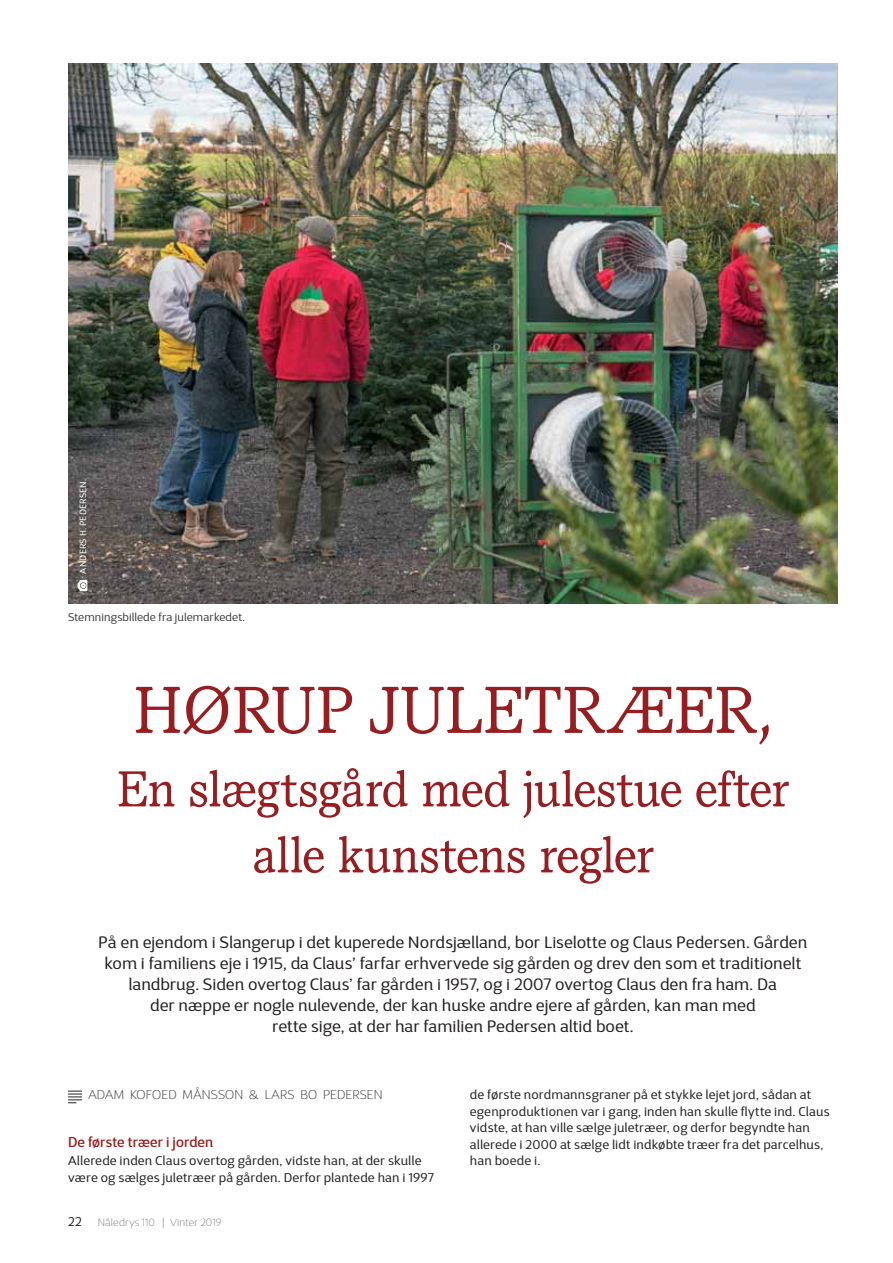
<style>
.page{position:relative;width:893px;height:1263px;background:#fff}
.page>*{position:absolute;margin:0;border:0;box-sizing:border-box;transform-origin:0 0}
.t1{font:69px "Pacella ITC Std";letter-spacing:.01em;color:#971d20}
.t2{font:52.5px/66px "Pacella ITC Std";letter-spacing:-.01em;color:#971d20;text-align:center}
.t3{font:16.5px/21px "D Sari";color:#231f20;text-align:center}
.t4{font:500 14.25px "D Sari";letter-spacing:.01em;color:#971d20}
.t5{font:12.75px/16.5px "D Sari";letter-spacing:.015em;color:#231f20}
.t6{font:100 12.75px "D Sari";letter-spacing:.015em;color:#231f20}
.t7{font:300 11.25px "D Sari";letter-spacing:.025em;color:#231f20}
.t8{font:100 10.5px "D Sari";letter-spacing:.02em;color:#6d6e70}
.t9{font:9px "D Sari";letter-spacing:.025em;color:#fff}
</style>
<div class="page">
<svg style="left:68px;top:1091px;width:14px;height:12px"></svg>
<img style="left:68px;top:64px;width:770px;height:540px">
<svg style="left:78px;top:580px;width:9px;height:11px"></svg>
<p class="t9" style="left:80px;top:574px;width:96px;rotate:-90deg">ANDERS H. PEDERSEN.</p>
<p class="t7" style="left:68px;top:613px;width:178px">Stemningsbillede fra julemarkedet.</p>
<h1 class="t1" style="left:134px;top:683px;width:640px">HØRUP JULETRÆER,</h1>
<h2 class="t2" style="left:117px;top:761px;width:673px">En slægtsgård med julestue efter alle kunstens regler</h2>
<p class="t3" style="left:98px;top:934px;width:710px">På en ejendom i Slangerup i det kuperede Nordsjælland, bor Liselotte og Claus Pedersen. Gården kom i familiens eje i 1915, da Claus’ farfar erhvervede sig gården og drev den som et traditionelt landbrug. Siden overtog Claus’ far gården i 1957, og i 2007 overtog Claus den fra ham. Da<br>der næppe er nogle nulevende, der kan huske andre ejere af gården, kan man med<br>rette sige, at der har familien Pedersen altid boet.</p>
<p class="t6" style="left:88px;top:1090px;width:296px">ADAM KOFOED MÅNSSON &amp; LARS BO PEDERSEN</p>
<p class="t4" style="left:68px;top:1137px;width:147px">De første træer i jorden</p>
<p class="t5" style="left:68px;top:1154px;width:367px">Allerede inden Claus overtog gården, vidste han, at der skulle være og sælges juletræer på gården. Derfor plantede han i 1997</p>
<p class="t5" style="left:68px;top:1215px;width:15px">22</p>
<p class="t8" style="left:98px;top:1219px;width:125px">Nåledrys 110 | Vinter 2019</p>
<p class="t5" style="left:470px;top:1088px;width:361px">de første nordmannsgraner på et stykke lejet jord, sådan at egenproduktionen var i gang, inden han skulle flytte ind. Claus vidste, at han ville sælge juletræer, og derfor begyndte han allerede i 2000 at sælge lidt indkøbte træer fra det parcelhus, han boede i.</p>
</div>
